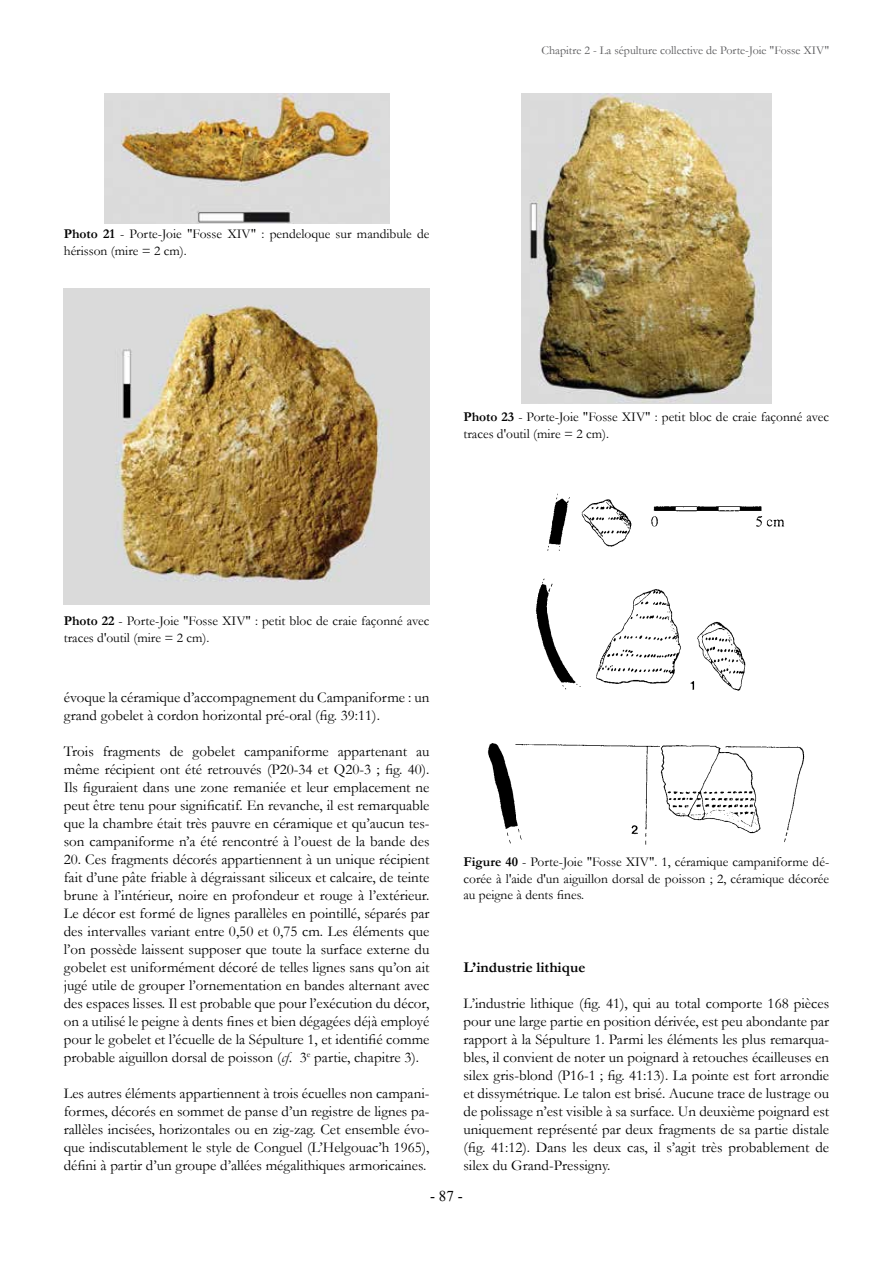
<style>
.page{position:relative;width:893px;height:1263px;background:#fff}
.page>*{position:absolute;margin:0;border:0;box-sizing:border-box;transform-origin:0 0}
.t1{font:15px/18px "Garamond";color:#000;text-align:justify}
.t2{font:700 15px "Garamond";color:#000}
.t3{font:15px "Times New Roman";color:#000}
.t4{font:13.5px/16.2px "Garamond";color:#000}
.t5{font:12px "Garamond";color:#58585a}
.s1{font-weight:700}
.s2{font-style:italic}
</style>
<div class="page">
<img style="left:487px;top:493px;width:318px;height:352px">
<img style="left:104px;top:94px;width:285px;height:130px">
<img style="left:64px;top:288px;width:365px;height:316px">
<img style="left:521px;top:94px;width:251px;height:309px">
<p class="t5" style="left:541px;top:42px;width:289px">Chapitre 2 - La sépulture collective de Porte-Joie "Fosse XIV"</p>
<p class="t4" style="left:64px;top:226px;width:367px"><span class="s1">Photo 21</span> - Porte-Joie "Fosse XIV" : pendeloque sur mandibule de hérisson (mire = 2 cm).</p>
<p class="t4" style="left:463px;top:409px;width:367px"><span class="s1">Photo 23</span> - Porte-Joie "Fosse XIV" : petit bloc de craie façonné avec traces d'outil (mire = 2 cm).</p>
<p class="t4" style="left:64px;top:613px;width:367px"><span class="s1">Photo 22</span> - Porte-Joie "Fosse XIV" : petit bloc de craie façonné avec traces d'outil (mire = 2 cm).</p>
<p class="t1" style="left:64px;top:688px;width:367px">évoque la céramique d’accompagnement du Campaniforme : un grand gobelet à cordon horizontal pré-oral (fig. 39:11).</p>
<p class="t1" style="left:64px;top:742px;width:367px">Trois fragments de gobelet campaniforme appartenant au même récipient ont été retrouvés (P20-34 et Q20-3 ; fig. 40).<br>Ils figuraient dans une zone remaniée et leur emplacement ne peut être tenu pour significatif. En revanche, il est remarquable que la chambre était très pauvre en céramique et qu’aucun tes&shy;son campaniforme n’a été rencontré à l’ouest de la bande des</p>
<p class="t1" style="left:64px;top:850px;width:367px">20. Ces fragments décorés appartiennent à un unique récipient fait d’une pâte friable à dégraissant siliceux et calcaire, de teinte brune à l’intérieur, noire en profondeur et rouge à l’extérieur.<br>Le décor est formé de lignes parallèles en pointillé, séparés par des intervalles variant entre 0,50 et 0,75 cm. Les éléments que l’on possède laissent supposer que toute la surface externe du gobelet est uniformément décoré de telles lignes sans qu’on ait jugé utile de grouper l’ornementation en bandes alternant avec des espaces lisses. Il est probable que pour l’exécution du décor, on a utilisé le peigne à dents fines et bien dégagées déjà employé pour le gobelet et l’écuelle de la Sépulture 1, et identifié comme probable aiguillon dorsal de poisson (<span class="s2">cf.</span> 3<sup>e</sup> partie, chapitre 3).</p>
<p class="t1" style="left:64px;top:1084px;width:367px">Les autres éléments appartiennent à trois écuelles non campani&shy;formes, décorés en sommet de panse d’un registre de lignes pa&shy;rallèles incisées, horizontales ou en zig-zag. Cet ensemble évo&shy;que indiscutablement le style de Conguel (L’Helgouac’h 1965), défini à partir d’un groupe d’allées mégalithiques armoricaines.</p>
<p class="t4" style="left:463px;top:854px;width:367px;text-align:justify"><span class="s1">Figure 40</span> - Porte-Joie "Fosse XIV". 1, céramique campaniforme dé&shy;corée à l'aide d'un aiguillon dorsal de poisson ; 2, céramique décorée au peigne à dents fines.</p>
<p class="t2" style="left:463px;top:957px;width:123px">L’industrie lithique</p>
<p class="t1" style="left:463px;top:994px;width:367px">L’industrie lithique (fig. 41), qui au total comporte 168 pièces pour une large partie en position dérivée, est peu abondante par rapport à la Sépulture 1. Parmi les éléments les plus remarqua&shy;bles, il convient de noter un poignard à retouches écailleuses en silex gris-blond (P16-1 ; fig. 41:13). La pointe est fort arrondie et dissymétrique. Le talon est brisé. Aucune trace de lustrage ou de polissage n’est visible à sa surface. Un deuxième poignard est uniquement représenté par deux fragments de sa partie distale (fig. 41:12). Dans les deux cas, il s’agit très probablement de silex du Grand-Pressigny.</p>
<p class="t3" style="left:430px;top:1185px;width:34px">- 87 -</p>
</div>
